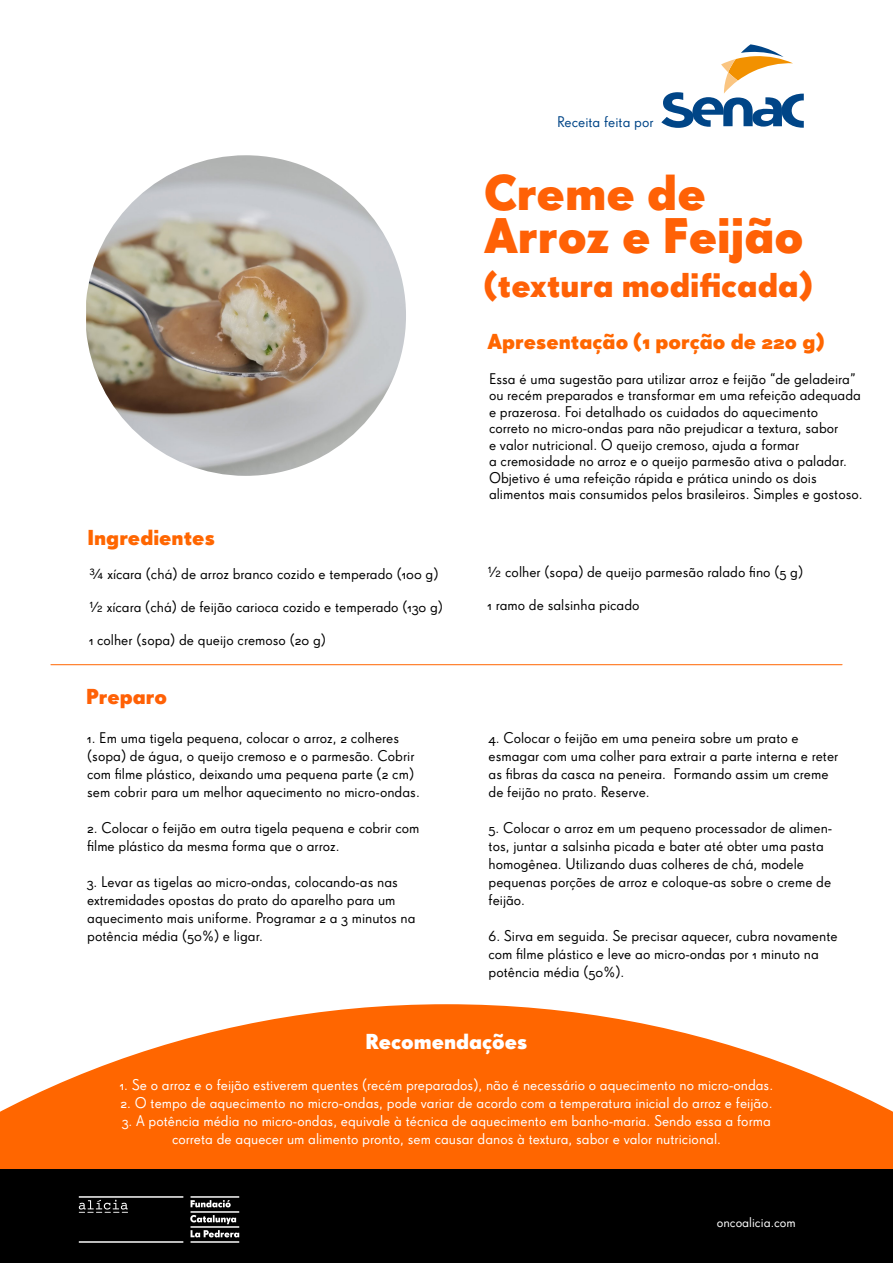
<style>
.page{position:relative;width:893px;height:1263px;background:#fff}
.page>*{position:absolute;margin:0;border:0;box-sizing:border-box;transform-origin:0 0}
.t1{font:48.45px/43.5px "Super Grotesk OT Bld";color:#ff6106}
.t2{font:33px "Super Grotesk OT Bld";color:#ff6106}
.t3{font:21px "Super Grotesk OT Bld";color:#f60}
.t4{font:21px "Super Grotesk OT Bld";color:#fff}
.t5{font:21px "Super Grotesk OT Bld";color:#ff6106}
.t6{font:15px/18px "Super Grotesk OT";color:#000}
.t7{font:15px/18px "Super Grotesk OT";color:#fff;text-align:center}
.t8{font:15px "Super Grotesk OT";color:#004587}
.t9{font:13.5px "Super Grotesk OT";color:#fff}
</style>
<div class="page">
<img style="left:86px;top:155px;width:320px;height:321px">
<svg style="left:0;top:1004px;width:893px;height:165px;fill:#f60"></svg>
<hr style="left:51px;top:664px;width:791px;height:1px;background:#f60">
<hr style="left:0;top:1169px;width:893px;height:3px;background:#000">
<div style="left:0;top:1172px;width:893px;height:91px;background:#000"></div>
<img style="left:78px;top:1196px;width:162px;height:47px">
<svg style="left:661px;top:44px;width:143px;height:84px"></svg>
<p class="t8" style="left:557px;top:113px;width:98px">Receita feita por</p>
<h1 class="t1" style="left:484px;top:170px;width:321px">Creme de<br>Arroz e Feijão</h1>
<h2 class="t2" style="left:484px;top:264px;width:330px">(textura modificada)</h2>
<h3 class="t3" style="left:88px;top:524px;width:129px">Ingredientes</h3>
<p class="t6" style="left:89px;top:565px;width:351px">¾ xícara (chá) de arroz branco cozido e temperado (100 g)</p>
<p class="t6" style="left:89px;top:598px;width:355px">½ xícara (chá) de feijão carioca cozido e temperado (130 g)</p>
<p class="t6" style="left:89px;top:631px;width:238px">1 colher (sopa) de queijo cremoso (20 g)</p>
<h3 class="t5" style="left:86px;top:683px;width:82px">Preparo</h3>
<p class="t6" style="left:87px;top:729px;width:334px">1. Em uma tigela pequena, colocar o arroz, 2 colheres (sopa) de água, o queijo cremoso e o parmesão. Cobrir com filme plástico, deixando uma pequena parte (2 cm) sem cobrir para um melhor aquecimento no micro-ondas.</p>
<p class="t6" style="left:87px;top:819px;width:334px">2. Colocar o feijão em outra tigela pequena e cobrir com filme plástico da mesma forma que o arroz.</p>
<p class="t6" style="left:87px;top:873px;width:330px">3. Levar as tigelas ao micro-ondas, colocando-as nas extremidades opostas do prato do aparelho para um aquecimento mais uniforme. Programar 2 a 3 minutos na potência média (50%) e ligar.</p>
<h3 class="t3" style="left:487px;top:329px;width:338px">Apresentação (1 porção de 220 g)</h3>
<p class="t6" style="left:489px;top:370px;width:375px;line-height:16.5px">Essa é uma sugestão para utilizar arroz e feijão “de geladeira” ou recém preparados e transformar em uma refeição adequada e prazerosa. Foi detalhado os cuidados do aquecimento<br>correto no micro-ondas para não prejudicar a textura, sabor<br>e valor nutricional. O queijo cremoso, ajuda a formar<br>a cremosidade no arroz e o queijo parmesão ativa o paladar.<br>Objetivo é uma refeição rápida e prática unindo os dois alimentos mais consumidos pelos brasileiros. Simples e gostoso.</p>
<p class="t6" style="left:487px;top:563px;width:317px">½ colher (sopa) de queijo parmesão ralado fino (5 g)</p>
<p class="t6" style="left:487px;top:596px;width:154px">1 ramo de salsinha picado</p>
<p class="t6" style="left:489px;top:729px;width:351px">4. Colocar o feijão em uma peneira sobre um prato e esmagar com uma colher para extrair a parte interna e reter as fibras da casca na peneira. Formando assim um creme de feijão no prato. Reserve.</p>
<p class="t6" style="left:489px;top:819px;width:345px">5. Colocar o arroz em um pequeno processador de alimen&shy;tos, juntar a salsinha picada e bater até obter uma pasta homogênea. Utilizando duas colheres de chá, modele pequenas porções de arroz e coloque-as sobre o creme de feijão.</p>
<p class="t6" style="left:489px;top:927px;width:351px">6. Sirva em seguida. Se precisar aquecer, cubra novamente com filme plástico e leve ao micro-ondas por 1 minuto na potência média (50%).</p>
<h3 class="t4" style="left:366px;top:1029px;width:163px">Recomendações</h3>
<p class="t7" style="left:120px;top:1076px;width:655px">1. Se o arroz e o feijão estiverem quentes (recém preparados), não é necessário o aquecimento no micro-ondas.</p>
<p class="t7" style="left:121px;top:1094px;width:653px">2. O tempo de aquecimento no micro-ondas, pode variar de acordo com a temperatura inicial do arroz e feijão.</p>
<p class="t7" style="left:122px;top:1112px;width:650px">3. A potência média no micro-ondas, equivale à técnica de aquecimento em banho-maria. Sendo essa a forma correta de aquecer um alimento pronto, sem causar danos à textura, sabor e valor nutricional.</p>
<p class="t9" style="left:717px;top:1215px;width:80px">oncoalicia.com</p>
</div>
